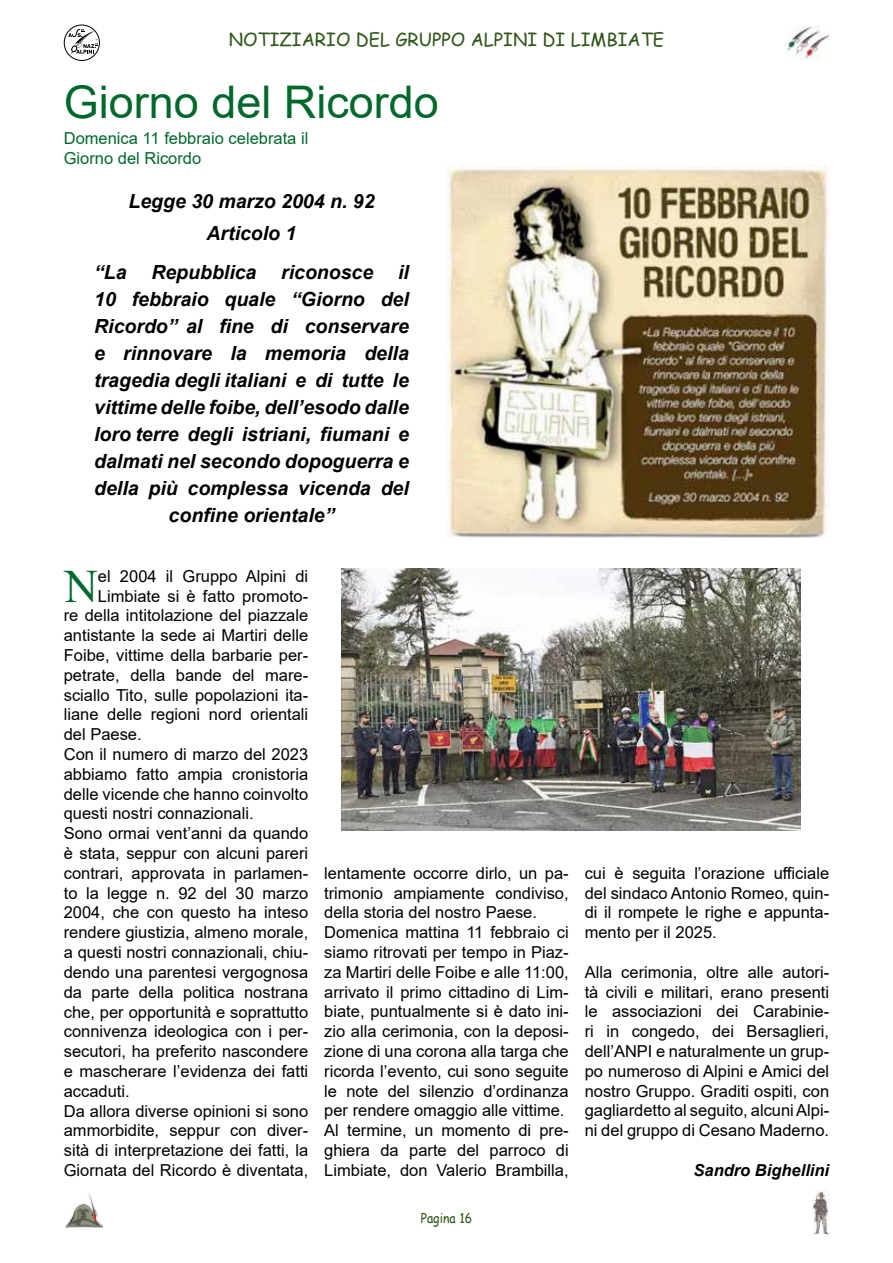
<style>
.page{position:relative;width:893px;height:1263px;background:#fff}
.page>*{position:absolute;margin:0;border:0;box-sizing:border-box;transform-origin:0 0}
.t1{font:46.35px "Times New Roman";color:#00682c}
.t2{font:45px "Arial";color:#00682c}
.t3{font:italic 700 19.5px/32px "Arial";color:#000;text-align:center}
.t4{font:18px "Comic Sans MS";color:#31571b}
.t5{font:16.5px/19.8px "Arial";color:#000;text-align:justify}
.t6{font:16.5px/19.8px "Arial";color:#00682c}
.t7{font:italic 700 16.5px "Arial";color:#000}
.t8{font:13.5px "Comic Sans MS";color:#31571b;scale:.9 1}
</style>
<div class="page">
<img style="left:65px;top:1193px;width:37px;height:35px">
<img style="left:812px;top:1190px;width:17px;height:44px">
<img style="left:786px;top:26px;width:43px;height:34px">
<div style="left:64px;top:25px;width:36px;height:36px;border:1px solid #000;border-radius:50%"></div>
<svg style="left:68px;top:29px;width:30px;height:26px"></svg>
<img style="left:446px;top:166px;width:383px;height:372px">
<img style="left:341px;top:568px;width:459px;height:263px">
<p class="t4" style="left:229px;top:26px;width:437px">NOTIZIARIO DEL GRUPPO ALPINI DI LIMBIATE</p>
<h2 class="t2" style="left:64px;top:71px;width:377px">Giorno del Ricordo</h2>
<p class="t6" style="left:64px;top:128px;width:246px">Domenica 11 febbraio celebrata il<br>Giorno del Ricordo</p>
<p class="t3" style="left:128px;top:185px;width:248px">Legge 30 marzo 2004 n. 92<br>Articolo 1</p>
<p class="t3" style="left:94px;top:257px;width:34px">“La</p>
<p class="t3" style="left:151px;top:257px;width:107px">Repubblica</p>
<p class="t3" style="left:281px;top:257px;width:94px">riconosce</p>
<p class="t3" style="left:398px;top:257px;width:12px">il</p>
<p class="t3" style="left:94px;top:284px;width:316px">10 febbraio quale “Giorno del</p>
<p class="t3" style="left:94px;top:311px;width:316px">Ricordo” al fine di conservare</p>
<p class="t3" style="left:94px;top:338px;width:316px">e rinnovare la memoria della</p>
<p class="t3" style="left:94px;top:365px;width:316px">tragedia degli italiani e di tutte le</p>
<p class="t3" style="left:94px;top:392px;width:316px">vittime delle foibe, dell’esodo dalle</p>
<p class="t3" style="left:94px;top:419px;width:316px">loro terre degli istriani, fiumani e</p>
<p class="t3" style="left:94px;top:446px;width:316px">dalmati nel secondo dopoguerra e</p>
<p class="t3" style="left:94px;top:473px;width:316px">della più complessa vicenda del</p>
<p class="t3" style="left:169px;top:500px;width:167px">confine orientale”</p>
<h1 class="t1" style="left:64px;top:553px;width:35px">N</h1>
<p class="t5" style="left:98px;top:566px;width:212px">el 2004 il Gruppo Alpini di</p>
<p class="t5" style="left:98px;top:586px;width:212px">Limbiate si è fatto promoto-</p>
<p class="t5" style="left:64px;top:606px;width:246px">re della intitolazione del piazzale</p>
<p class="t5" style="left:64px;top:625px;width:246px">antistante la sede ai Martiri delle</p>
<p class="t5" style="left:64px;top:645px;width:246px">Foibe, vittime della barbarie per-</p>
<p class="t5" style="left:64px;top:665px;width:246px">petrate, della bande del mare-</p>
<p class="t5" style="left:64px;top:685px;width:246px">sciallo Tito, sulle popolazioni ita-</p>
<p class="t5" style="left:64px;top:705px;width:246px">liane delle regioni nord orientali</p>
<p class="t5" style="left:64px;top:724px;width:79px">del Paese.</p>
<p class="t5" style="left:64px;top:744px;width:246px">Con il numero di marzo del 2023</p>
<p class="t5" style="left:64px;top:764px;width:246px">abbiamo fatto ampia cronistoria</p>
<p class="t5" style="left:64px;top:784px;width:246px">delle vicende che hanno coinvolto</p>
<p class="t5" style="left:64px;top:804px;width:191px">questi nostri connazionali.</p>
<p class="t5" style="left:64px;top:823px;width:246px">Sono ormai vent’anni da quando</p>
<p class="t5" style="left:64px;top:843px;width:246px">è stata, seppur con alcuni pareri</p>
<p class="t5" style="left:64px;top:863px;width:246px">contrari, approvata in parlamen-</p>
<p class="t5" style="left:64px;top:883px;width:246px">to la legge n. 92 del 30 marzo</p>
<p class="t5" style="left:64px;top:903px;width:246px">2004, che con questo ha inteso</p>
<p class="t5" style="left:64px;top:922px;width:246px">rendere giustizia, almeno morale,</p>
<p class="t5" style="left:64px;top:942px;width:246px">a questi nostri connazionali, chiu-</p>
<p class="t5" style="left:64px;top:962px;width:246px">dendo una parentesi vergognosa</p>
<p class="t5" style="left:64px;top:982px;width:246px">da parte della politica nostrana</p>
<p class="t5" style="left:64px;top:1002px;width:246px">che, per opportunità e soprattutto</p>
<p class="t5" style="left:64px;top:1021px;width:246px">connivenza ideologica con i per-</p>
<p class="t5" style="left:64px;top:1041px;width:246px">secutori, ha preferito nascondere</p>
<p class="t5" style="left:64px;top:1061px;width:246px">e mascherare l’evidenza dei fatti</p>
<p class="t5" style="left:64px;top:1081px;width:68px">accaduti.</p>
<p class="t5" style="left:64px;top:1101px;width:246px">Da allora diverse opinioni si sono</p>
<p class="t5" style="left:64px;top:1120px;width:246px">ammorbidite, seppur con diver-</p>
<p class="t5" style="left:64px;top:1140px;width:246px">sità di interpretazione dei fatti, la</p>
<p class="t5" style="left:64px;top:1160px;width:246px">Giornata del Ricordo è diventata,</p>
<p class="t5" style="left:324px;top:863px;width:246px;text-align:left">lentamente occorre dirlo, un pa&shy;trimonio ampiamente condiviso, della storia del nostro Paese.<br>Domenica mattina 11 febbraio ci siamo ritrovati per tempo in Piaz&shy;za Martiri delle Foibe e alle 11:00, arrivato il primo cittadino di Lim&shy;biate, puntualmente si è dato ini&shy;zio alla cerimonia, con la deposi&shy;zione di una corona alla targa che ricorda l’evento, cui sono seguite le note del silenzio d’ordinanza per rendere omaggio alle vittime.<br>Al termine, un momento di pre&shy;ghiera da parte del parroco di Limbiate, don Valerio Brambilla,</p>
<p class="t8" style="left:421px;top:1208px;width:59px">Pagina 16</p>
<p class="t5" style="left:585px;top:863px;width:246px">cui è seguita l’orazione ufficiale del sindaco Antonio Romeo, quin&shy;di il rompete le righe e appunta&shy;mento per il 2025.</p>
<p class="t5" style="left:585px;top:962px;width:246px">Alla cerimonia, oltre alle autori&shy;tà civili e militari, erano presenti le associazioni dei Carabinie&shy;ri in congedo, dei Bersaglieri, dell’ANPI e naturalmente un grup&shy;po numeroso di Alpini e Amici del nostro Gruppo. Graditi ospiti, con gagliardetto al seguito, alcuni Alpi&shy;ni del gruppo di Cesano Maderno.</p>
<p class="t7" style="left:693px;top:1159px;width:137px">Sandro Bighellini</p>
</div>
